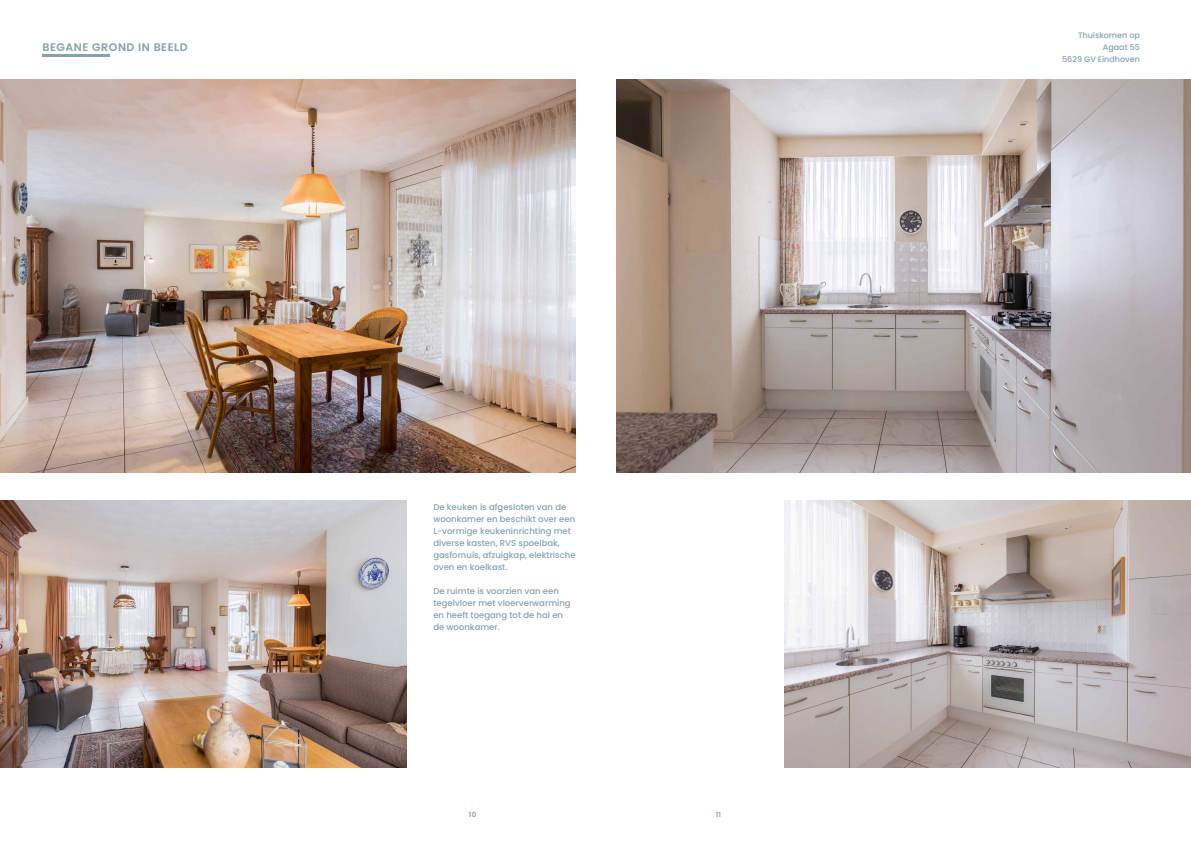
<style>
.page{position:relative;width:1191px;height:842px;background:#fff}
.page>*{position:absolute;margin:0;border:0;box-sizing:border-box;transform-origin:0 0}
.t1{font:600 11px "Poppins";letter-spacing:.05em;color:#83a3b2}
.t2{font:500 8.5px/12px "Poppins";color:#83a3b2}
.t3{font:500 8px "Poppins";color:#83a3b2}
.t4{font:600 7px "Poppins";color:#83a3b2}
</style>
<div class="page">
<img style="left:0;top:80px;width:575px;height:392px">
<hr style="left:43px;top:55px;width:67px;height:2px;background:#83a3b2">
<img style="left:0;top:501px;width:407px;height:266px">
<img style="left:617px;top:80px;width:574px;height:392px">
<img style="left:784px;top:501px;width:407px;height:266px">
<p class="t1" style="left:43px;top:40px;width:147px">BEGANE GROND IN BEELD</p>
<p class="t2" style="left:433px;top:501px;width:144px">De keuken is afgesloten van de woonkamer en beschikt over een<br>L-vormige keukeninrichting met diverse kasten, RVS spoelbak, gasfornuis, afzuigkap, elektrische oven en koelkast.</p>
<p class="t2" style="left:433px;top:585px;width:139px">De ruimte is voorzien van een tegelvloer met vloerverwarming en heeft toegang tot de hal en de woonkamer.</p>
<p class="t4" style="left:469px;top:810px;width:9px">10</p>
<p class="t4" style="left:715px;top:810px;width:7px">11</p>
<p class="t3" style="left:1078px;top:31px;width:63px">Thuiskomen op</p>
<p class="t3" style="left:1102px;top:43px;width:39px">Agaat 55</p>
<p class="t3" style="left:1062px;top:55px;width:79px">5629 GV Eindhoven</p>
</div>
